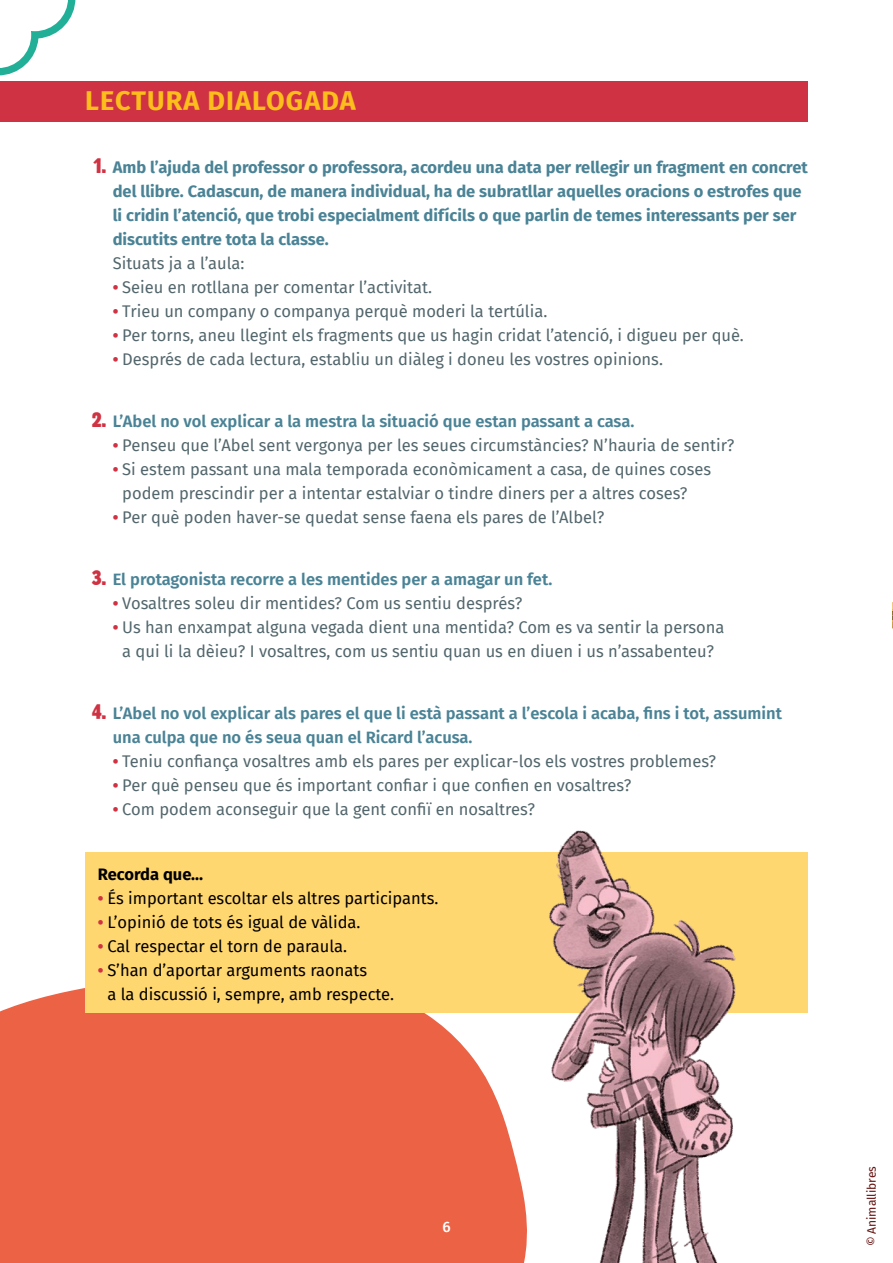
<style>
.page{position:relative;width:893px;height:1263px;background:#fff}
.page>*{position:absolute;margin:0;border:0;box-sizing:border-box;transform-origin:0 0}
.Títol_1{font:700 27px "Fira Sans";letter-spacing:.04em;color:#fcbe1b}
.Text_activitats{font:16.5px/24px "Fira Sans";color:#52666c}
.t1{font:700 16.5px/24px "Fira Sans";color:#4a8396}
.t2{font:600 16.5px/24px "Fira Sans";color:#4a8396}
.Text{font:16.5px/24px "Fira Sans";color:#000}
.Text-2{font:700 16.5px "Fira Sans";color:#000}
.t3{font:500 15px "Fira Sans";color:#fff}
.t4{font:12px "Fira Sans";letter-spacing:-.01em;color:#651310}
.s1{font-family:"Block Berthold";font-weight:400;font-stretch:condensed;font-size:21px;color:#cf3243}
.s2{font-weight:700;color:#cf3243}
</style>
<div class="page">
<div style="left:0;top:988px;width:463px;height:275px;background:#ec6245"></div>
<svg style="left:0;top:0;width:75px;height:75px"></svg>
<div style="left:0;top:81px;width:808px;height:41px;background:#cf3243"></div>
<div style="left:85px;top:852px;width:723px;height:161px;background:#ffd770"></div>
<svg style="left:892px;top:602px;width:1px;height:27px"></svg>
<img style="left:463px;top:830px;width:273px;height:433px">
<p class="Títol_1" style="left:85px;top:78px;width:272px">LECTURA DIALOGADA</p>
<p class="t1" style="left:113px;top:154px;width:697px;text-indent:-20px"><span class="s1">1.</span> Amb l’ajuda del professor o professora, acordeu una data per rellegir un fragment en concret del llibre. Cadascun, de manera individual, ha de subratllar aquelles oracions o estrofes que li cridin l’atenció, que trobi especialment difícils o que parlin de temes interessants per ser discutits entre tota la classe.</p>
<p class="Text_activitats" style="left:113px;top:250px;width:133px">Situats ja a l’aula:</p>
<p class="Text_activitats" style="left:113px;top:274px;width:321px"><span class="s2">•</span> Seieu en rotllana per comentar l’activitat.</p>
<p class="Text_activitats" style="left:113px;top:298px;width:436px"><span class="s2">•</span> Trieu un company o companya perquè moderi la tertúlia.</p>
<p class="Text_activitats" style="left:113px;top:322px;width:633px"><span class="s2">•</span> Per torns, aneu llegint els fragments que us hagin cridat l’atenció, i digueu per què.</p>
<p class="Text_activitats" style="left:113px;top:346px;width:552px"><span class="s2">•</span> Després de cada lectura, establiu un diàleg i doneu les vostres opinions.</p>
<p class="t2" style="left:92px;top:408px;width:544px"><span class="s1">2.</span> L’Abel no vol explicar a la mestra la situació que estan passant a casa.</p>
<p class="Text_activitats" style="left:113px;top:433px;width:623px"><span class="s2">•</span> Penseu que l’Abel sent vergonya per les seues circumstàncies? N’hauria de sentir?</p>
<p class="Text_activitats" style="left:122px;top:457px;width:590px;text-indent:-10px"><span class="s2">•</span> Si estem passant una mala temporada econòmicament a casa, de quines coses podem prescindir per a intentar estalviar o tindre diners per a altres coses?</p>
<p class="Text_activitats" style="left:113px;top:505px;width:493px"><span class="s2">•</span> Per què poden haver-se quedat sense faena els pares de l’Albel?</p>
<p class="t2" style="left:92px;top:566px;width:462px"><span class="s1">3.</span> El protagonista recorre a les mentides per a amagar un fet.</p>
<p class="Text_activitats" style="left:113px;top:591px;width:411px"><span class="s2">•</span> Vosaltres soleu dir mentides? Com us sentiu després?</p>
<p class="Text_activitats" style="left:113px;top:615px;width:613px;text-align:center"><span class="s2">•</span> Us han enxampat alguna vegada dient una mentida? Com es va sentir la persona a qui li la dèieu? I vosaltres, com us sentiu quan us en diuen i us n’assabenteu?</p>
<p class="t2" style="left:113px;top:701px;width:671px;text-indent:-21px"><span class="s1">4.</span> L’Abel no vol explicar als pares el que li està passant a l’escola i acaba, fins i tot, assumint una culpa que no és seua quan el Ricard l’acusa.</p>
<p class="Text_activitats" style="left:113px;top:749px;width:605px"><span class="s2">•</span> Teniu confiança vosaltres amb els pares per explicar-los els vostres problemes?</p>
<p class="Text_activitats" style="left:113px;top:773px;width:520px"><span class="s2">•</span> Per què penseu que és important confiar i que confien en vosaltres?</p>
<p class="Text_activitats" style="left:113px;top:797px;width:424px"><span class="s2">•</span> Com podem aconseguir que la gent confiï en nosaltres?</p>
<p class="Text-2" style="left:98px;top:861px;width:107px">Recorda que…</p>
<p class="Text" style="left:98px;top:886px;width:342px"><span class="s2">•</span> És important escoltar els altres participants.</p>
<p class="Text" style="left:98px;top:910px;width:264px"><span class="s2">•</span> L’opinió de tots és igual de vàlida.</p>
<p class="Text" style="left:98px;top:934px;width:251px"><span class="s2">•</span> Cal respectar el torn de paraula.</p>
<p class="Text" style="left:107px;top:958px;width:288px;text-indent:-10px"><span class="s2">•</span> S’han d’aportar arguments raonats<br>a la discussió i, sempre, amb respecte.</p>
<p class="t3" style="left:442px;top:1214px;width:10px">6</p>
<p class="t4" style="left:863px;top:1246px;width:81px;rotate:-90deg">© Animallibres</p>
</div>
